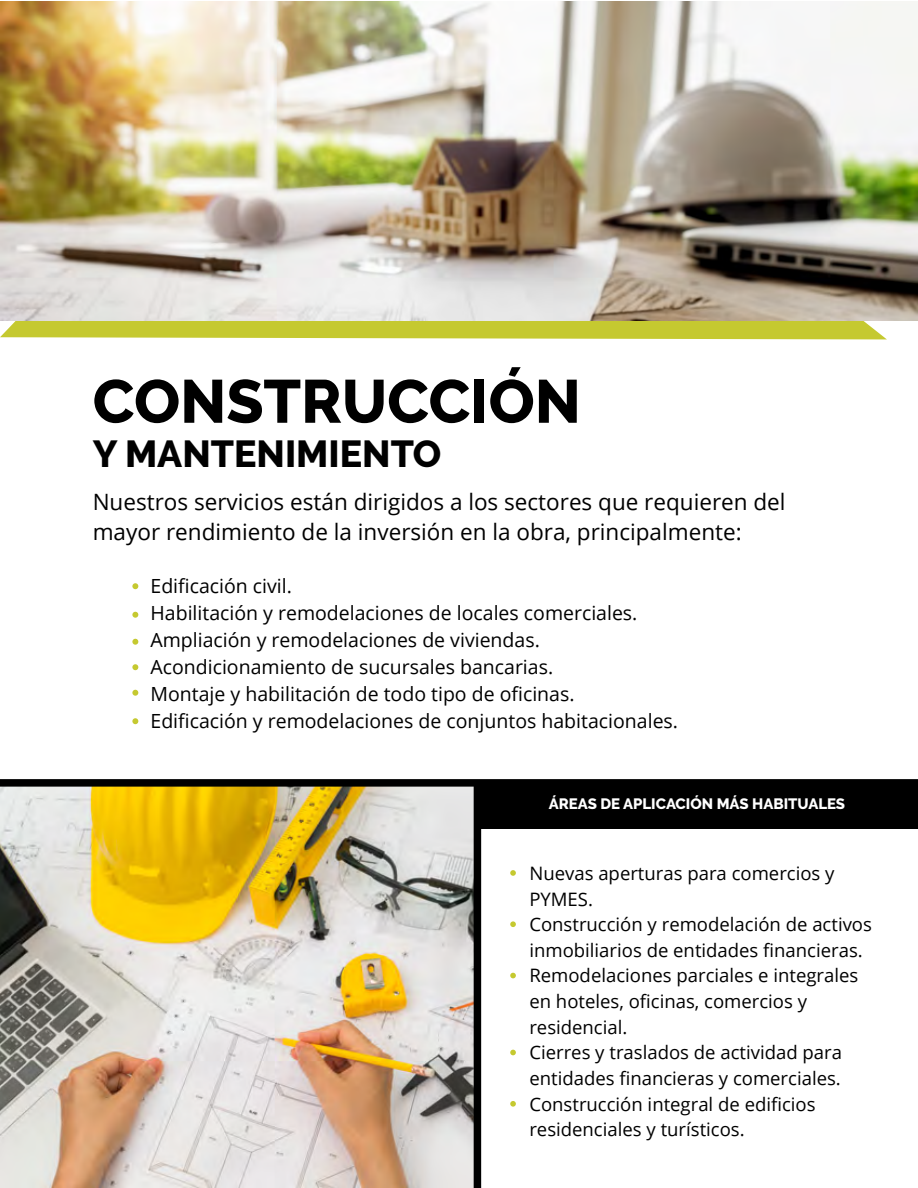
<style>
.page{position:relative;width:918px;height:1188px;background:#fff}
.page>*{position:absolute;margin:0;border:0;box-sizing:border-box;transform-origin:0 0}
.t1{font:800 60.75px "Raleway";color:#000}
.t2{font:800 37.5px "Raleway";color:#000}
.t3{font:22.5px/30px "Open Sans";color:#000}
.t4{font:19.5px/27px "Open Sans";color:#000}
.t5{font:18.6px/25.7px "Open Sans";color:#000}
.t6{font:800 15px "Raleway";color:#fff}
</style>
<div class="page">
<svg style="left:0;top:201px;width:886px;height:138px;background:#c8cc3d"></svg>
<img style="left:0;top:787px;width:474px;height:401px">
<img style="left:1px;top:1px;width:917px;height:320px">
<div style="left:476px;top:787px;width:442px;height:42px;background:#000"></div>
<div style="left:474px;top:782px;width:7px;height:406px;background:#000"></div>
<div style="left:0;top:779px;width:918px;height:8px;background:#000"></div>
<svg style="left:132px;top:583px;width:6px;height:6px"></svg>
<svg style="left:132px;top:612px;width:6px;height:6px"></svg>
<svg style="left:132px;top:639px;width:6px;height:6px"></svg>
<svg style="left:132px;top:664px;width:6px;height:6px"></svg>
<svg style="left:132px;top:690px;width:6px;height:6px"></svg>
<svg style="left:132px;top:718px;width:6px;height:6px"></svg>
<svg style="left:510px;top:870px;width:6px;height:6px"></svg>
<svg style="left:510px;top:921px;width:6px;height:6px"></svg>
<svg style="left:510px;top:973px;width:6px;height:5px"></svg>
<svg style="left:510px;top:1050px;width:6px;height:5px"></svg>
<svg style="left:510px;top:1101px;width:6px;height:6px"></svg>
<h1 class="t1" style="left:93px;top:367px;width:490px">CONSTRUCCIÓN</h1>
<h2 class="t2" style="left:93px;top:433px;width:350px">Y MANTENIMIENTO</h2>
<p class="t3" style="left:93px;top:486px;width:694px">Nuestros servicios están dirigidos a los sectores que requieren del mayor rendimiento de la inversión en la obra, principalmente:</p>
<p class="t4" style="left:151px;top:572px;width:529px">Edificación civil.<br>Habilitación y remodelaciones de locales comerciales.<br>Ampliación y remodelaciones de viviendas.<br>Acondicionamiento de sucursales bancarias.<br>Montaje y habilitación de todo tipo de oficinas.<br>Edificación y remodelaciones de conjuntos habitacionales.</p>
<p class="t6" style="left:549px;top:795px;width:298px">ÁREAS DE APLICACIÓN MÁS HABITUALES</p>
<p class="t5" style="left:529px;top:860px;width:344px">Nuevas aperturas para comercios y<br>PYMES.<br>Construcción y remodelación de activos inmobiliarios de entidades financieras.<br>Remodelaciones parciales e integrales en hoteles, oficinas, comercios y residencial.<br>Cierres y traslados de actividad para entidades financieras y comerciales.<br>Construcción integral de edificios residenciales y turísticos.</p>
</div>
